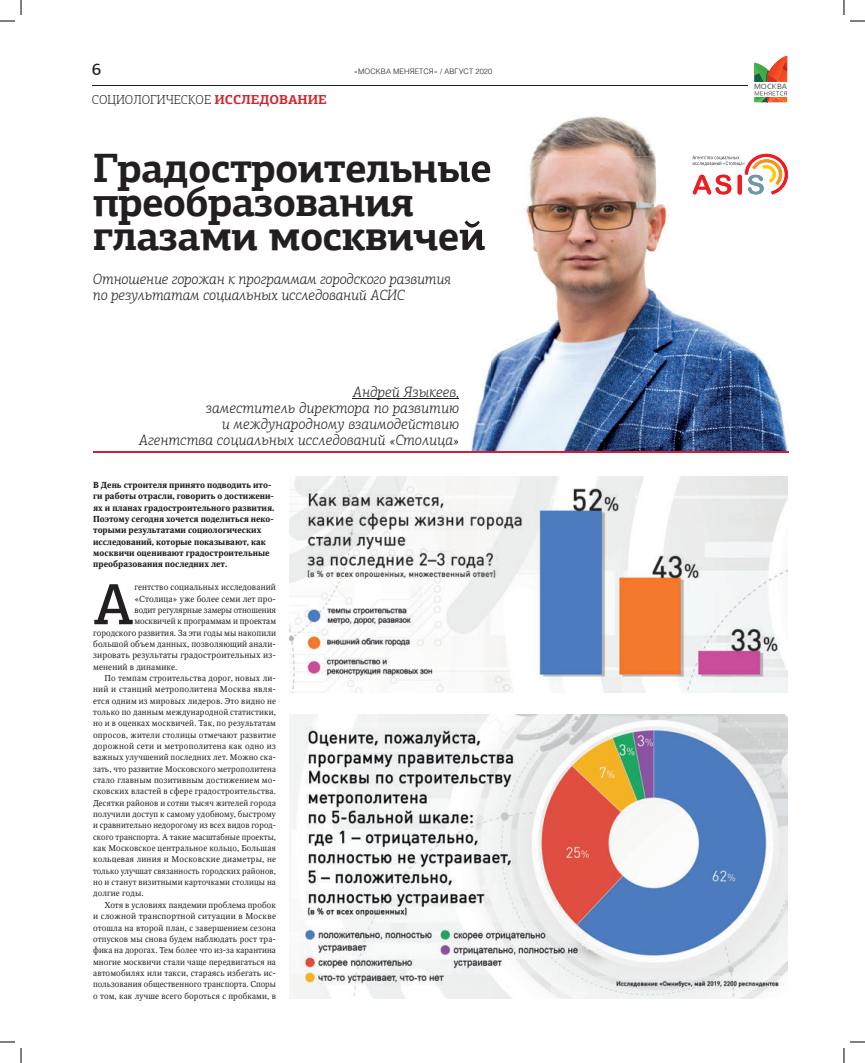
<style>
.page{position:relative;width:865px;height:1063px;background:#fff}
.page>*{position:absolute;margin:0;border:0;box-sizing:border-box;transform-origin:0 0}
.t1{font:500 58.3px "PF Agora Slab Pro";color:#231f20}
.t2{font:700 41px/34px "PF Agora Slab Pro";letter-spacing:-.02em;color:#231f20}
.t3{font:500 16.9px "PF Agora Slab Pro";color:#231f20}
.t4{font:italic 300 15px/16px "PF Agora Slab Pro";color:#231f20;text-align:right}
.t5{font:300 13px "PF Agora Slab Pro";color:#231f20}
.t6{font:700 8.7px/11.3px "Octava C";color:#231f20}
.t7{font:8.7px "Octava C";letter-spacing:.01em;color:#231f20}
.t8{font:8.5px/11.3px "Octava C";letter-spacing:.01em;color:#231f20;text-align:justify}
.t9{font:8px "Corbel";color:#4d4d4d;scale:1.05 1}
.t10{font:300 7.5px "Helios";letter-spacing:.01em;color:#231f20}
.s1{font-weight:700;color:#d1232a}
</style>
<div class="page">
<hr style="left:92px;top:85px;width:655px;height:1px;background:#231f20">
<img style="left:533px;top:91px;width:254px;height:65px">
<img style="left:491px;top:156px;width:296px;height:295px">
<img style="left:471px;top:246px;width:20px;height:205px">
<svg style="left:753px;top:56px;width:33px;height:46px"></svg>
<img style="left:458px;top:161px;width:33px;height:22px">
<img style="left:458px;top:220px;width:26px;height:30px">
<img style="left:692px;top:175px;width:19px;height:19px">
<img style="left:715px;top:175px;width:16px;height:19px">
<img style="left:737px;top:175px;width:4px;height:20px">
<img style="left:744px;top:154px;width:43px;height:41px">
<img style="left:751px;top:159px;width:31px;height:26px">
<img style="left:761px;top:165px;width:15px;height:18px">
<img style="left:692px;top:156px;width:46px;height:4px">
<hr style="left:353px;top:398px;width:106px;height:1px;background:#231f20">
<hr style="left:93px;top:451px;width:694px;height:1px;background:#d01e39">
<img style="left:289px;top:715px;width:497px;height:283px">
<img style="left:289px;top:477px;width:497px;height:215px">
<svg style="left:0;top:0;width:22px;height:22px"></svg>
<svg style="left:0;top:1041px;width:22px;height:21px"></svg>
<svg style="left:843px;top:0;width:21px;height:22px"></svg>
<svg style="left:843px;top:1041px;width:21px;height:21px"></svg>
<h3 class="t3" style="left:92px;top:59px;width:11px">6</h3>
<p class="t10" style="left:353px;top:67px;width:140px">«МОСКВА МЕНЯЕТСЯ» / АВГУСТ 2020</p>
<h3 class="t5" style="left:92px;top:92px;width:236px">СОЦИОЛОГИЧЕСКОЕ <span class="s1">ИССЛЕДОВАНИЕ</span></h3>
<h2 class="t2" style="left:93px;top:150px;width:400px">Градостроительные преобразования глазами москвичей</h2>
<h3 class="t4" style="left:93px;top:271px;width:359px;text-align:left">Отношение горожан к программам городского развития по результатам социальных исследований АСИС</h3>
<h3 class="t4" style="left:139px;top:384px;width:321px">Андрей Языкеев,<br>заместитель директора по развитию<br>и международному взаимодействию<br>Агентства социальных исследований «Столица»</h3>
<p class="t6" style="left:93px;top:479px;width:183px">В День строителя принято подводить ито&shy;ги работы отрасли, говорить о достижени&shy;ях и планах градостроительного развития.<br>Поэтому сегодня хочется поделиться неко&shy;торыми результатами социологических исследований, которые показывают, как москвичи оценивают градостроительные преобразования последних лет.</p>
<h1 class="t1" style="left:93px;top:568px;width:42px">А</h1>
<p class="t7" style="left:134px;top:582px;width:143px">гентство социальных исследований</p>
<p class="t7" style="left:134px;top:593px;width:143px">«Столица» уже более семи лет про-</p>
<p class="t7" style="left:134px;top:605px;width:143px">водит регулярные замеры отношения</p>
<p class="t7" style="left:134px;top:616px;width:143px">москвичей к программам и проектам</p>
<p class="t7" style="left:93px;top:627px;width:184px">городского развития. За эти годы мы накопили</p>
<p class="t7" style="left:93px;top:639px;width:184px">большой объем данных, позволяющий анали-</p>
<p class="t7" style="left:93px;top:650px;width:184px">зировать результаты градостроительных из-</p>
<p class="t7" style="left:93px;top:661px;width:86px">менений в динамике.</p>
<p class="t8" style="left:93px;top:672px;width:184px;text-indent:11px">По темпам строительства дорог, новых ли&shy;ний и станций метрополитена Москва явля&shy;ется одним из мировых лидеров. Это видно не только по данным международной статистики, но и в оценках москвичей. Так, по результатам опросов, жители столицы отмечают развитие дорожной сети и метрополитена как одно из важных улучшений последних лет. Можно ска&shy;зать, что развитие Московского метрополитена стало главным позитивным достижением мо&shy;сковских властей в сфере градостроительства.<br>Десятки районов и сотни тысяч жителей города получили доступ к самому удобному, быстрому и сравнительно недорогому из всех видов город&shy;ского транспорта. А такие масштабные проекты, как Московское центральное кольцо, Большая кольцевая линия и Московские диаметры, не только улучшат связанность городских районов, но и станут визитными карточками столицы на долгие годы.</p>
<p class="t8" style="left:93px;top:899px;width:184px;text-indent:11px">Хотя в условиях пандемии проблема пробок и сложной транспортной ситуации в Москве отошла на второй план, с завершением сезона отпусков мы снова будем наблюдать рост тра&shy;фика на дорогах. Тем более что из-за карантина многие москвичи стали чаще передвигаться на автомобилях или такси, стараясь избегать ис&shy;пользования общественного транспорта. Споры о том, как лучше всего бороться с пробками, в</p>
<p class="t9" style="left:753px;top:81px;width:33px">МОСКВА</p>
</div>
